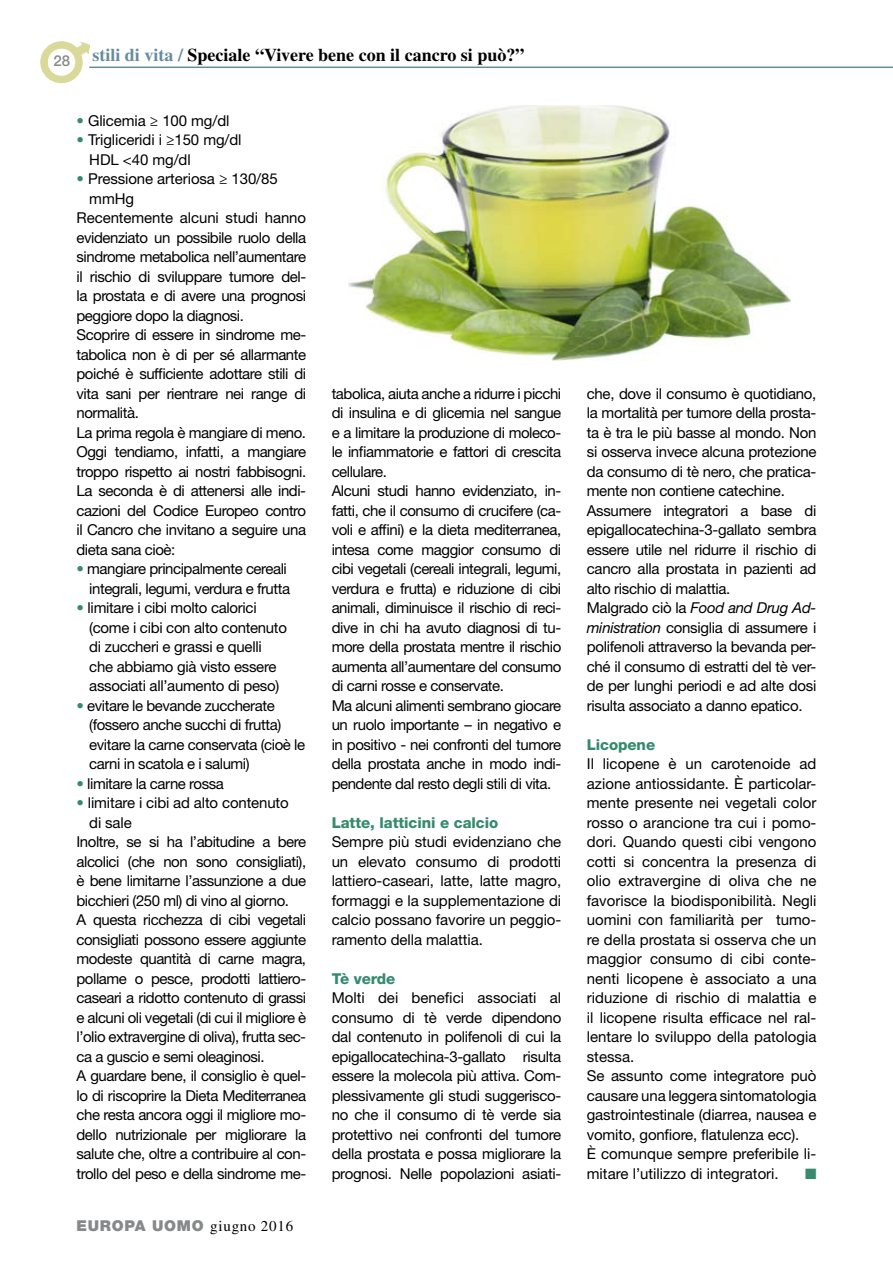
<style>
.page{position:relative;width:893px;height:1263px;background:#fff}
.page>*{position:absolute;margin:0;border:0;box-sizing:border-box;transform-origin:0 0}
.t1{font:700 18px "Times LT Std";color:#000}
.t2{font:15px/19.5px "Helvetica Neue LT Std";letter-spacing:-.03em;color:#000}
.t3{font:15px/19.5px "Helvetica Neue LT Std";color:#000}
.t4{font:15px/19.5px "Helvetica Neue LT Std";letter-spacing:-.005em;color:#000}
.t5{font:800 15px "Helvetica Neue LT Std";letter-spacing:-.005em;color:#368b6c}
.t6{font:15px "Helvetica Neue LT Std";letter-spacing:-.01em;color:#000}
.t7{font:900 15px "Helvetica Neue LT Std";letter-spacing:.05em;color:#87888a}
.t8{font:15px "Zapf Dingbats ITC";color:#368b6c}
.s1{color:#678c9e}
.s2{color:#368b6c}
.s3{font-family:"Times LT Std";font-weight:400;color:#000}
.s4{font-style:italic}
</style>
<div class="page">
<hr style="left:89px;top:67px;width:804px;height:1px;background:#678c9e">
<img style="left:40px;top:41px;width:49px;height:42px">
<img style="left:349px;top:105px;width:441px;height:255px">
<p class="t1" style="left:53px;top:44px;width:472px"><sub>28</sub> <span class="s1">stili di vita /</span> Speciale “Vivere bene con il cancro si può?”</p>
<p class="t4" style="left:77px;top:111px;width:154px"><span class="s2">•</span> Glicemia ≥ 100 mg/dl</p>
<p class="t4" style="left:89px;top:130px;width:154px;text-indent:-13px"><span class="s2">•</span> Trigliceridi i ≥150 mg/dl<br>HDL &lt;40 mg/dl</p>
<p class="t4" style="left:77px;top:169px;width:203px"><span class="s2">•</span> Pressione arteriosa ≥ 130/85</p>
<p class="t2" style="left:89px;top:189px;width:46px">mmHg</p>
<p class="t4" style="left:77px;top:208px;width:231px">Recentemente alcuni studi hanno</p>
<p class="t2" style="left:77px;top:228px;width:231px">evidenziato un possibile ruolo della</p>
<p class="t2" style="left:77px;top:247px;width:231px">sindrome metabolica nell’aumentare</p>
<p class="t2" style="left:77px;top:267px;width:231px">il rischio di sviluppare tumore del-</p>
<p class="t2" style="left:77px;top:286px;width:231px">la prostata e di avere una prognosi</p>
<p class="t2" style="left:77px;top:306px;width:169px">peggiore dopo la diagnosi.</p>
<p class="t2" style="left:77px;top:325px;width:231px">Scoprire di essere in sindrome me-</p>
<p class="t2" style="left:77px;top:345px;width:231px">tabolica non è di per sé allarmante</p>
<p class="t2" style="left:77px;top:364px;width:231px">poiché è sufficiente adottare stili di</p>
<p class="t2" style="left:77px;top:384px;width:231px">vita sani per rientrare nei range di</p>
<p class="t2" style="left:77px;top:403px;width:64px">normalità.</p>
<p class="t2" style="left:77px;top:423px;width:231px">La prima regola è mangiare di meno.</p>
<p class="t2" style="left:77px;top:442px;width:231px">Oggi tendiamo, infatti, a mangiare</p>
<p class="t2" style="left:77px;top:462px;width:231px">troppo rispetto ai nostri fabbisogni.</p>
<p class="t2" style="left:77px;top:481px;width:231px">La seconda è di attenersi alle indi-</p>
<p class="t2" style="left:77px;top:501px;width:231px">cazioni del Codice Europeo contro</p>
<p class="t2" style="left:77px;top:520px;width:231px">il Cancro che invitano a seguire una</p>
<p class="t2" style="left:77px;top:540px;width:100px">dieta sana cioè:</p>
<p class="t2" style="left:77px;top:559px;width:215px;text-align:right"><span class="s2">•</span> mangiare principalmente cereali integrali, legumi, verdura e frutta</p>
<p class="t2" style="left:89px;top:598px;width:199px;text-indent:-13px"><span class="s2">•</span> limitare i cibi molto calorici (come i cibi con alto contenuto di zuccheri e grassi e quelli che abbiamo già visto essere associati all’aumento di peso)</p>
<p class="t2" style="left:89px;top:696px;width:217px;text-indent:-13px"><span class="s2">•</span> evitare le bevande zuccherate (fossero anche succhi di frutta) evitare la carne conservata (cioè le carni in scatola e i salumi)</p>
<p class="t2" style="left:77px;top:774px;width:149px"><span class="s2">•</span> limitare la carne rossa</p>
<p class="t6" style="left:77px;top:794px;width:214px"><span class="s2">•</span> limitare i cibi ad alto contenuto</p>
<p class="t2" style="left:89px;top:813px;width:44px">di sale</p>
<p class="t2" style="left:77px;top:832px;width:231px">Inoltre, se si ha l’abitudine a bere</p>
<p class="t2" style="left:77px;top:852px;width:231px">alcolici (che non sono consigliati),</p>
<p class="t2" style="left:77px;top:871px;width:231px">è bene limitarne l’assunzione a due</p>
<p class="t2" style="left:77px;top:891px;width:214px">bicchieri (250 ml) di vino al giorno.</p>
<p class="t2" style="left:77px;top:910px;width:231px">A questa ricchezza di cibi vegetali</p>
<p class="t2" style="left:77px;top:930px;width:231px">consigliati possono essere aggiunte</p>
<p class="t2" style="left:77px;top:949px;width:231px">modeste quantità di carne magra,</p>
<p class="t2" style="left:77px;top:969px;width:231px">pollame o pesce, prodotti lattiero-</p>
<p class="t2" style="left:77px;top:988px;width:231px">caseari a ridotto contenuto di grassi</p>
<p class="t2" style="left:77px;top:1008px;width:231px">e alcuni oli vegetali (di cui il migliore è</p>
<p class="t2" style="left:77px;top:1027px;width:231px">l’olio extravergine di oliva), frutta sec-</p>
<p class="t2" style="left:77px;top:1047px;width:190px">ca a guscio e semi oleaginosi.</p>
<p class="t2" style="left:77px;top:1066px;width:231px">A guardare bene, il consiglio è quel-</p>
<p class="t2" style="left:77px;top:1086px;width:231px">lo di riscoprire la Dieta Mediterranea</p>
<p class="t2" style="left:77px;top:1105px;width:231px">che resta ancora oggi il migliore mo-</p>
<p class="t2" style="left:77px;top:1125px;width:231px">dello nutrizionale per migliorare la</p>
<p class="t2" style="left:77px;top:1144px;width:231px">salute che, oltre a contribuire al con-</p>
<p class="t2" style="left:77px;top:1164px;width:231px">trollo del peso e della sindrome me-</p>
<p class="t7" style="left:77px;top:1216px;width:218px">EUROPA UOMO <span class="s3">giugno 2016</span></p>
<p class="t2" style="left:332px;top:384px;width:231px">tabolica, aiuta anche a ridurre i picchi di insulina e di glicemia nel sangue e a limitare la produzione di moleco&shy;le infiammatorie e fattori di crescita cellulare.<br>Alcuni studi hanno evidenziato, in&shy;fatti, che il consumo di crucifere (ca&shy;voli e affini) e la dieta mediterranea, intesa come maggior consumo di cibi vegetali (cereali integrali, legumi, verdura e frutta) e riduzione di cibi animali, diminuisce il rischio di reci&shy;dive in chi ha avuto diagnosi di tu&shy;more della prostata mentre il rischio aumenta all’aumentare del consumo di carni rosse e conservate.<br>Ma alcuni alimenti sembrano giocare un ruolo importante – in negativo e in positivo - nei confronti del tumore della prostata anche in modo indi&shy;pendente dal resto degli stili di vita.</p>
<p class="t5" style="left:332px;top:814px;width:168px">Latte, latticini e calcio</p>
<p class="t2" style="left:332px;top:832px;width:231px;text-align:justify">Sempre più studi evidenziano che un elevato consumo di prodotti lattiero-caseari, latte, latte magro, formaggi e la supplementazione di calcio possano favorire un peggio&shy;ramento della malattia.</p>
<p class="t5" style="left:332px;top:970px;width:65px">Tè verde</p>
<p class="t2" style="left:332px;top:988px;width:231px;text-align:justify">Molti dei benefici associati al consumo di tè verde dipendono dal contenuto in polifenoli di cui la epigallocatechina-3-gallato risulta essere la molecola più attiva. Com&shy;plessivamente gli studi suggerisco&shy;no che il consumo di tè verde sia protettivo nei confronti del tumore della prostata e possa migliorare la prognosi. Nelle popolazioni asiati-</p>
<p class="t2" style="left:587px;top:384px;width:231px">che, dove il consumo è quotidiano, la mortalità per tumore della prosta&shy;ta è tra le più basse al mondo. Non si osserva invece alcuna protezione da consumo di tè nero, che pratica&shy;mente non contiene catechine.<br>Assumere integratori a base di epigallocatechina-3-gallato sembra essere utile nel ridurre il rischio di cancro alla prostata in pazienti ad alto rischio di malattia.<br>Malgrado ciò la <span class="s4">Food and Drug Ad&shy;ministration</span> consiglia di assumere i polifenoli attraverso la bevanda per&shy;ché il consumo di estratti del tè ver&shy;de per lunghi periodi e ad alte dosi risulta associato a danno epatico.</p>
<p class="t5" style="left:587px;top:736px;width:70px">Licopene</p>
<p class="t3" style="left:587px;top:754px;width:231px">Il licopene è un carotenoide ad azione antiossidante. È particolar&shy;mente presente nei vegetali color rosso o arancione tra cui i pomo&shy;dori. Quando questi cibi vengono cotti si concentra la presenza di olio extravergine di oliva che ne favorisce la biodisponibilità. Negli uomini con familiarità per tumo&shy;re della prostata si osserva che un maggior consumo di cibi conte&shy;nenti licopene è associato a una riduzione di rischio di malattia e il licopene risulta efficace nel ral&shy;lentare lo sviluppo della patologia stessa.<br>Se assunto come integratore può causare una leggera sintomatologia gastrointestinale (diarrea, nausea e vomito, gonfiore, flatulenza ecc).<br>È comunque sempre preferibile li&shy;mitare l’utilizzo di integratori.</p>
<p class="t8" style="left:805px;top:1167px;width:13px">■</p>
</div>
